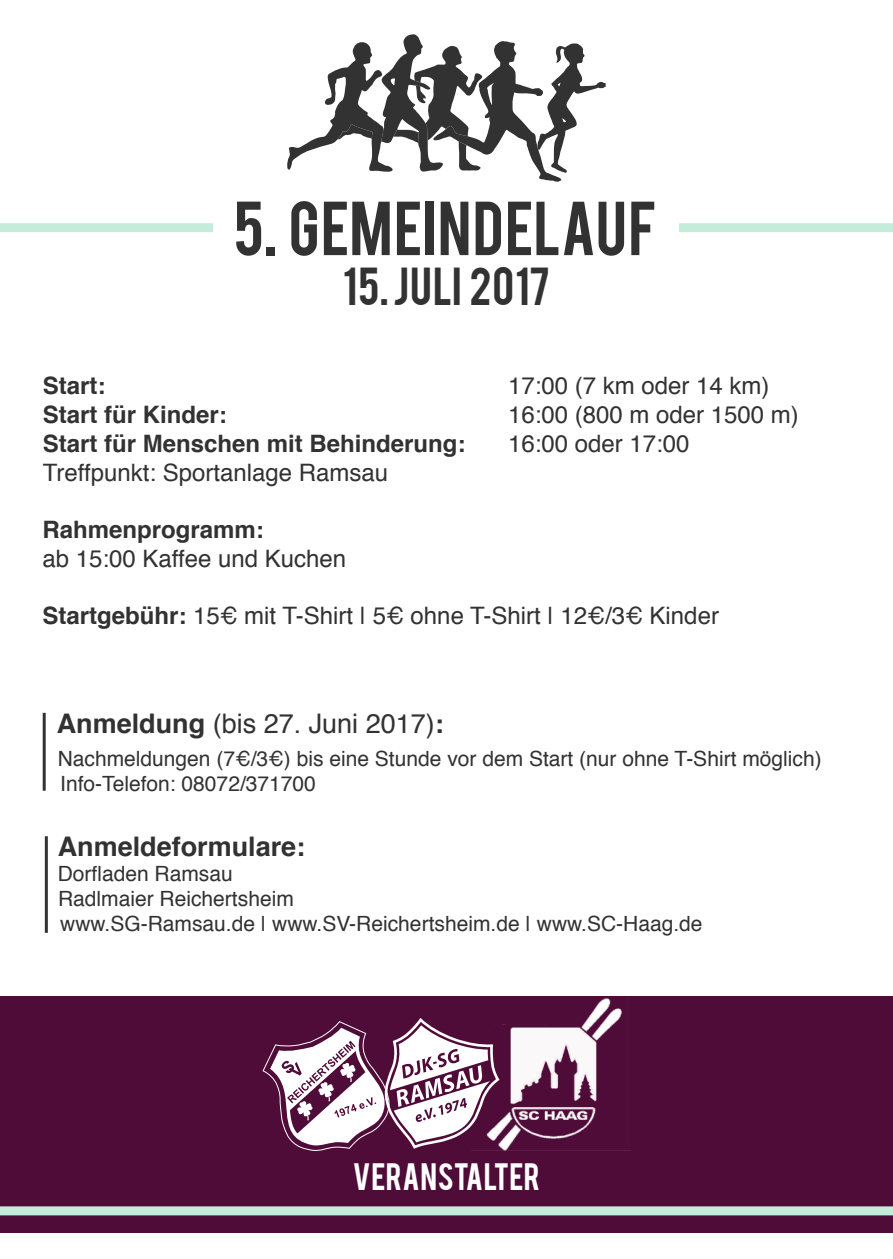
<style>
.page{position:relative;width:893px;height:1259px;background:#fff}
.page>*{position:absolute;margin:0;border:0;box-sizing:border-box;transform-origin:0 0}
.t1{font:60px "Bebas";letter-spacing:.025em;color:#323232}
.t2{font:42px "Bebas";letter-spacing:.02em;color:#323232}
.t3{font:30px "Bebas";letter-spacing:.015em;color:#fff}
.t4{font:27px "Helvetica";color:#323232}
.t5{font:700 27px "Helvetica";color:#323232}
.t6{font:24px/28.8px "Helvetica";color:#323232}
.t7{font:700 24px "Helvetica";color:#323232}
.t8{font:21px/25.2px "Helvetica";color:#323232}
.s1{font-weight:700}
</style>
<div class="page">
<div style="left:0;top:996px;width:893px;height:237px;background:#500c38"></div>
<div style="left:0;top:1206px;width:893px;height:9px;background:#c3ecda"></div>
<svg style="left:287px;top:34px;width:319px;height:148px"></svg>
<svg style="left:262px;top:1018px;width:209px;height:133px"></svg>
<hr style="left:45px;top:836px;width:3px;height:97px;background:#323232">
<hr style="left:43px;top:713px;width:3px;height:77px;background:#323232">
<img style="left:471px;top:998px;width:159px;height:153px">
<div style="left:679px;top:223px;width:214px;height:9px;background:#c3ecda"></div>
<div style="left:0;top:223px;width:213px;height:9px;background:#c3ecda"></div>
<p class="t1" style="left:233px;top:185px;width:425px">5. GEMEINDELAUF</p>
<p class="t2" style="left:343px;top:255px;width:209px">15. JULI 2017</p>
<p class="t7" style="left:43px;top:366px;width:64px">Start:</p>
<p class="t6" style="left:508px;top:372px;width:263px">17:00 (7 km oder 14 km)</p>
<p class="t7" style="left:43px;top:395px;width:186px">Start für Kinder:</p>
<p class="t6" style="left:508px;top:401px;width:292px">16:00 (800 m oder 1500 m)</p>
<p class="t7" style="left:43px;top:424px;width:424px">Start für Menschen mit Behinderung:</p>
<p class="t6" style="left:508px;top:430px;width:183px">16:00 oder 17:00</p>
<p class="t6" style="left:43px;top:458px;width:347px">Treffpunkt: Sportanlage Ramsau</p>
<p class="t6" style="left:42px;top:516px;width:305px"><span class="s1">Rahmenprogramm:<br></span>ab 15:00 Kaffee und Kuchen</p>
<p class="t6" style="left:42px;top:602px;width:678px"><span class="s1">Startgebühr:</span> 15€ mit T-Shirt | 5€ ohne T-Shirt | 12€/3€ Kinder</p>
<p class="t4" style="left:57px;top:703px;width:389px"><span class="s1">Anmeldung</span> (bis 27. Juni 2017)<span class="s1">:</span></p>
<p class="t8" style="left:58px;top:746px;width:765px">Nachmeldungen (7€/3€) bis eine Stunde vor dem Start (nur ohne T-Shirt möglich)<br>Info-Telefon: 08072/371700</p>
<p class="t5" style="left:58px;top:824px;width:249px">Anmeldeformulare:</p>
<p class="t8" style="left:58px;top:861px;width:646px">Dorfladen Ramsau<br>Radlmaier Reichertsheim<br>www.SG-Ramsau.de | www.SV-Reichertsheim.de | www.SC-Haag.de</p>
<p class="t3" style="left:353px;top:1155px;width:188px">VERANSTALTER</p>
</div>
